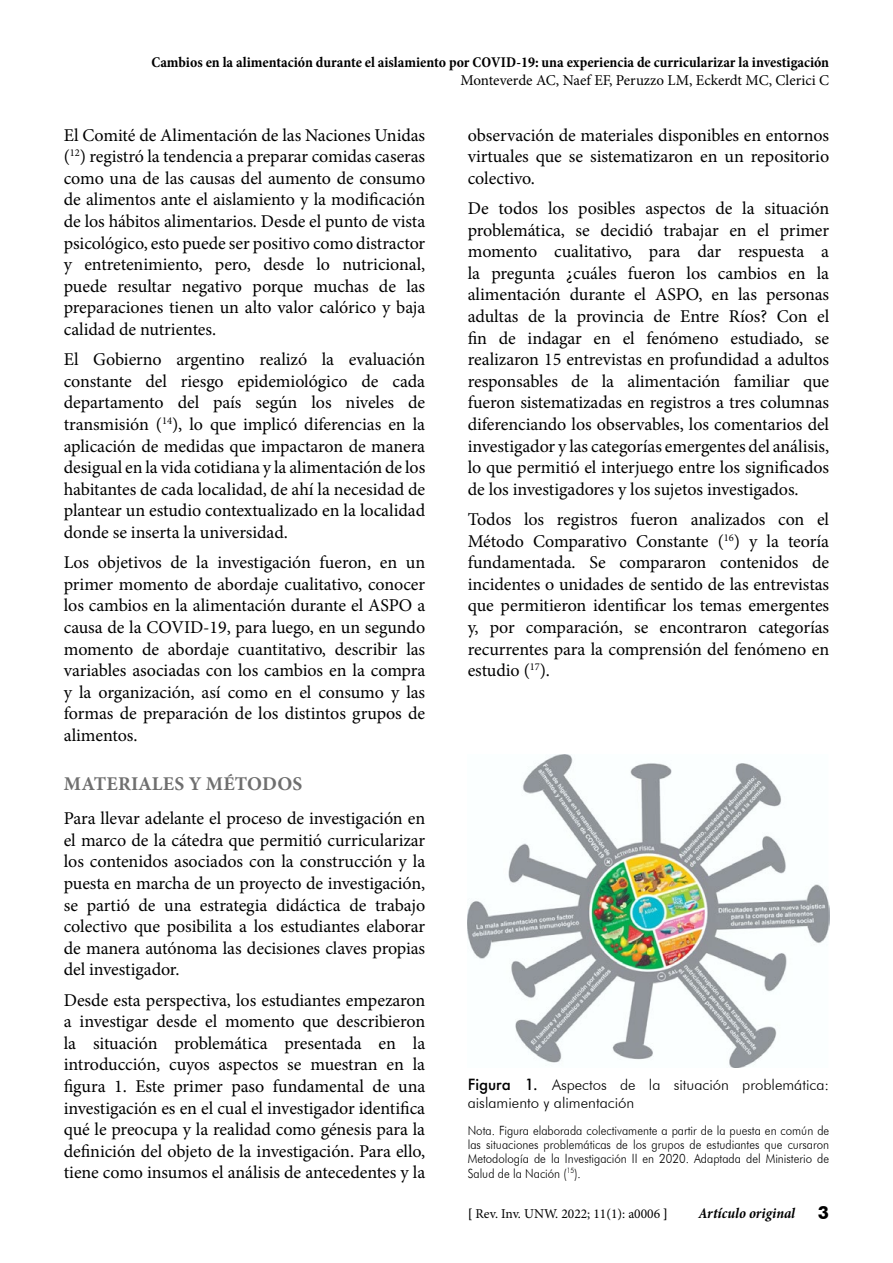
<style>
.page{position:relative;width:893px;height:1263px;background:#fff}
.page>*{position:absolute;margin:0;border:0;box-sizing:border-box;transform-origin:0 0}
.t1{font:700 19.5px "Minion Pro";letter-spacing:.01em;color:#6f6f6f}
.t2{font:18px/21.6px "Minion Pro";letter-spacing:-.005em;color:#000;text-align:justify}
.t3{font:700 18px "Futura BT";color:#000}
.t4{font:700 condensed 15px "Minion Pro";color:#000}
.t5{font:300 15px/18px "Futura BT";color:#000}
.t6{font:15px "Minion Pro";color:#000}
.t7{font:italic 700 condensed 15px "Minion Pro";color:#000}
.t8{font:13.5px "Minion Pro";color:#000}
.t9{font:300 12.75px/14.2px "Futura BT";color:#000;text-align:justify;scale:.9 1}
.s1{font-family:"Futura";font-weight:500}
.s2{font-weight:700}
</style>
<div class="page">
<img style="left:468px;top:755px;width:361px;height:313px">
<p class="t4" style="left:152px;top:52px;width:679px">Cambios en la alimentación durante el aislamiento por COVID-19: una experiencia de curricularizar la investigación</p>
<p class="t6" style="left:460px;top:70px;width:370px">Monteverde AC, Naef EF, Peruzzo LM, Eckerdt MC, Clerici C</p>
<p class="t2" style="left:64px;top:124px;width:363px">El Comité de Alimentación de las Naciones Unidas (<sup>12</sup>) registró la tendencia a preparar comidas caseras como una de las causas del aumento de consumo de alimentos ante el aislamiento y la modificación de los hábitos alimentarios. Desde el punto de vista psicológico, esto puede ser positivo como distractor y entretenimiento, pero, desde lo nutricional, puede resultar negativo porque muchas de las preparaciones tienen un alto valor calórico y baja calidad de nutrientes.</p>
<p class="t2" style="left:64px;top:349px;width:363px">El Gobierno argentino realizó la evaluación constante del riesgo epidemiológico de cada departamento del país según los niveles de transmisión (<sup>14</sup>), lo que implicó diferencias en la aplicación de medidas que impactaron de manera desigual en la vida cotidiana y la alimentación de los habitantes de cada localidad, de ahí la necesidad de plantear un estudio contextualizado en la localidad donde se inserta la universidad.</p>
<p class="t2" style="left:64px;top:552px;width:363px">Los objetivos de la investigación fueron, en un primer momento de abordaje cualitativo, conocer los cambios en la alimentación durante el ASPO a causa de la COVID-19, para luego, en un segundo momento de abordaje cuantitativo, describir las variables asociadas con los cambios en la compra y la organización, así como en el consumo y las formas de preparación de los distintos grupos de alimentos.</p>
<p class="t1" style="left:64px;top:770px;width:240px">MATERIALES Y MÉTODOS</p>
<p class="t2" style="left:64px;top:808px;width:363px">Para llevar adelante el proceso de investigación en el marco de la cátedra que permitió curricularizar los contenidos asociados con la construcción y la puesta en marcha de un proyecto de investigación, se partió de una estrategia didáctica de trabajo colectivo que posibilita a los estudiantes elaborar de manera autónoma las decisiones claves propias del investigador.</p>
<p class="t2" style="left:64px;top:989px;width:363px">Desde esta perspectiva, los estudiantes empezaron a investigar desde el momento que describieron la situación problemática presentada en la introducción, cuyos aspectos se muestran en la figura 1. Este primer paso fundamental de una investigación es en el cual el investigador identifica qué le preocupa y la realidad como génesis para la definición del objeto de la investigación. Para ello, tiene como insumos el análisis de antecedentes y la</p>
<p class="t2" style="left:468px;top:124px;width:363px">observación de materiales disponibles en entornos virtuales que se sistematizaron en un repositorio colectivo.</p>
<p class="t2" style="left:468px;top:197px;width:363px">De todos los posibles aspectos de la situación problemática, se decidió trabajar en el primer momento cualitativo, para dar respuesta a la pregunta ¿cuáles fueron los cambios en la alimentación durante el ASPO, en las personas adultas de la provincia de Entre Ríos? Con el fin de indagar en el fenómeno estudiado, se realizaron 15 entrevistas en profundidad a adultos responsables de la alimentación familiar que fueron sistematizadas en registros a tres columnas diferenciando los observables, los comentarios del investigador y las categorías emergentes del análisis, lo que permitió el interjuego entre los significados de los investigadores y los sujetos investigados.</p>
<p class="t2" style="left:468px;top:508px;width:363px">Todos los registros fueron analizados con el Método Comparativo Constante (<sup>16</sup>) y la teoría fundamentada. Se compararon contenidos de incidentes o unidades de sentido de las entrevistas que permitieron identificar los temas emergentes y, por comparación, se encontraron categorías recurrentes para la comprensión del fenómeno en estudio (<sup>17</sup>).</p>
<p class="t5" style="left:468px;top:1075px;width:363px"><span class="s1">Figura 1.</span> Aspectos de la situación problemática: aislamiento y alimentación</p>
<p class="t9" style="left:468px;top:1123px;width:403px">Nota. Figura elaborada colectivamente a partir de la puesta en común de las situaciones problemáticas de los grupos de estudiantes que cursaron Metodología de la Investigación II en 2020. Adaptada del Ministerio de Salud de la Nación (<sup>15</sup>).</p>
<p class="t8" style="left:468px;top:1204px;width:202px"><span class="s2">[</span> Rev. Inv. UNW. 2022; 11(1): a0006 <span class="s2">]</span></p>
<p class="t7" style="left:698px;top:1202px;width:98px">Artículo original</p>
<p class="t3" style="left:818px;top:1201px;width:13px">3</p>
</div>
